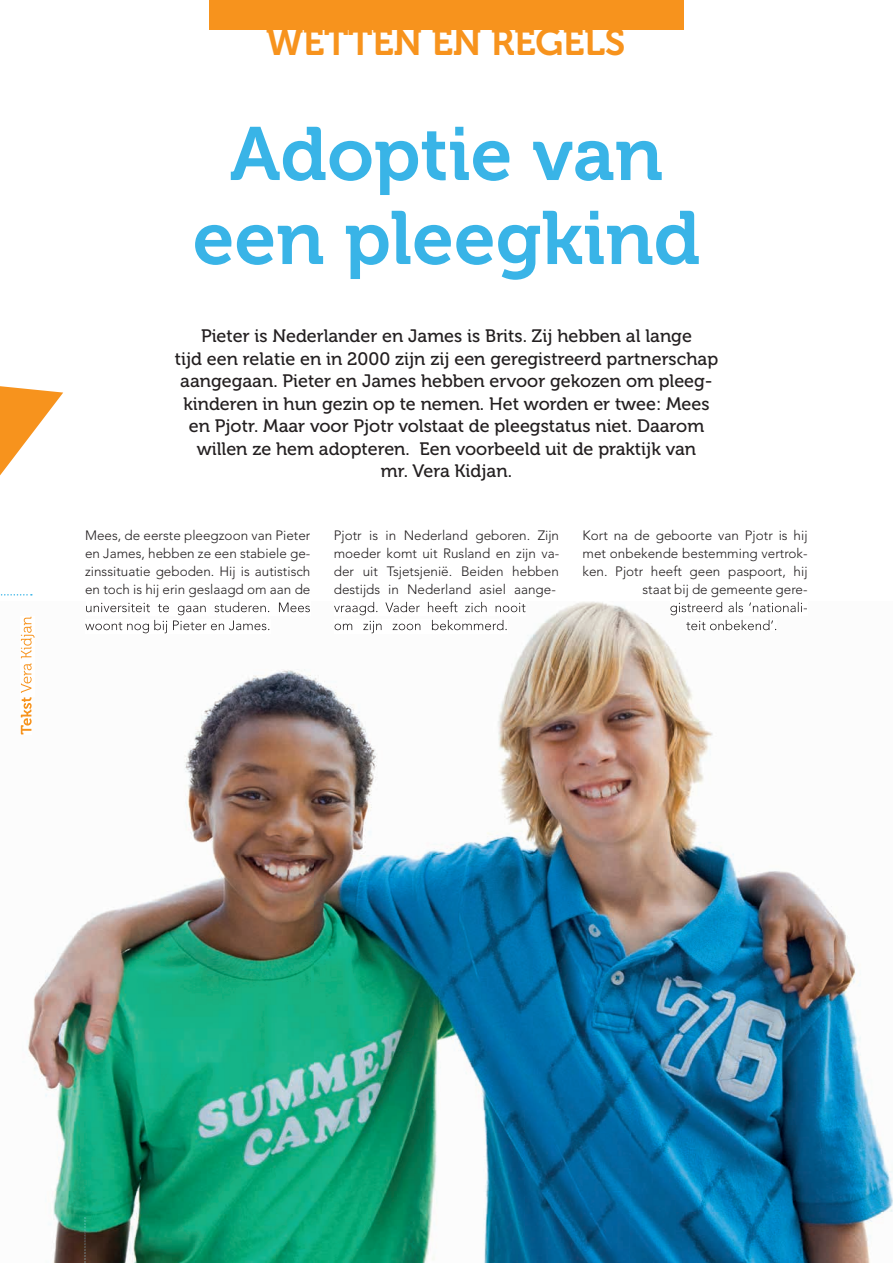
<style>
.page{position:relative;width:893px;height:1263px;background:#fff}
.page>*{position:absolute;margin:0;border:0;box-sizing:border-box;transform-origin:0 0}
.t1{font:75px/84px "Museo 700";color:#39b4e7;text-align:center}
.t2{font:37.5px "Museo 700";letter-spacing:-.01em;color:#f7931d}
.t3{font:18px/22.5px "Museo 500";color:#231f20;text-align:center}
.t4{font:300 13.5px/18px "Avenir LT Std";color:#231f20;text-align:justify}
</style>
<div class="page">
<svg style="left:0;top:594px;width:32px;height:2px"></svg>
<div style="left:209px;top:0;width:475px;height:30px;background:#f7931d"></div>
<svg style="left:0;top:386px;width:63px;height:89px"></svg>
<img style="left:20px;top:601px;width:873px;height:662px">
<svg style="left:84px;top:1217px;width:2px;height:46px"></svg>
<img style="left:86px;top:602px;width:224px;height:13px">
<img style="left:85px;top:620px;width:185px;height:13px">
<img style="left:334px;top:602px;width:192px;height:13px">
<img style="left:335px;top:620px;width:173px;height:13px">
<img style="left:21px;top:697px;width:11px;height:37px">
<img style="left:21px;top:617px;width:14px;height:80px">
<img style="left:670px;top:602px;width:137px;height:13px">
<img style="left:686px;top:620px;width:90px;height:10px">
<h2 class="t2" style="left:266px;top:21px;width:361px">WETTEN EN REGELS</h2>
<h1 class="t1" style="left:193px;top:113px;width:509px">Adoptie van een pleegkind</h1>
<p class="t3" style="left:175px;top:325px;width:545px">Pieter is Nederlander en James is Brits. Zij hebben al lange<br>tijd een relatie en in 2000 zijn zij een geregistreerd partnerschap aangegaan. Pieter en James hebben ervoor gekozen om pleeg&shy;kinderen in hun gezin op te nemen. Het worden er twee: Mees en Pjotr. Maar voor Pjotr volstaat de pleegstatus niet. Daarom willen ze hem adopteren. Een voorbeeld uit de praktijk van<br>mr. Vera Kidjan.</p>
<p class="t4" style="left:85px;top:526px;width:227px">Mees, de eerste pleegzoon van Pieter en James, hebben ze een stabiele ge&shy;zinssituatie geboden. Hij is autistisch en toch is hij erin geslaagd om aan de</p>
<p class="t4" style="left:334px;top:526px;width:227px">Pjotr is in Nederland geboren. Zijn moeder komt uit Rusland en zijn va&shy;der uit Tsjetsjenië. Beiden hebben destijds in Nederland asiel aange-</p>
<p class="t4" style="left:583px;top:526px;width:227px;text-align:right">Kort na de geboorte van Pjotr is hij met onbekende bestemming vertrok&shy;ken. Pjotr heeft geen paspoort, hij staat bij de gemeente gere-</p>
</div>
